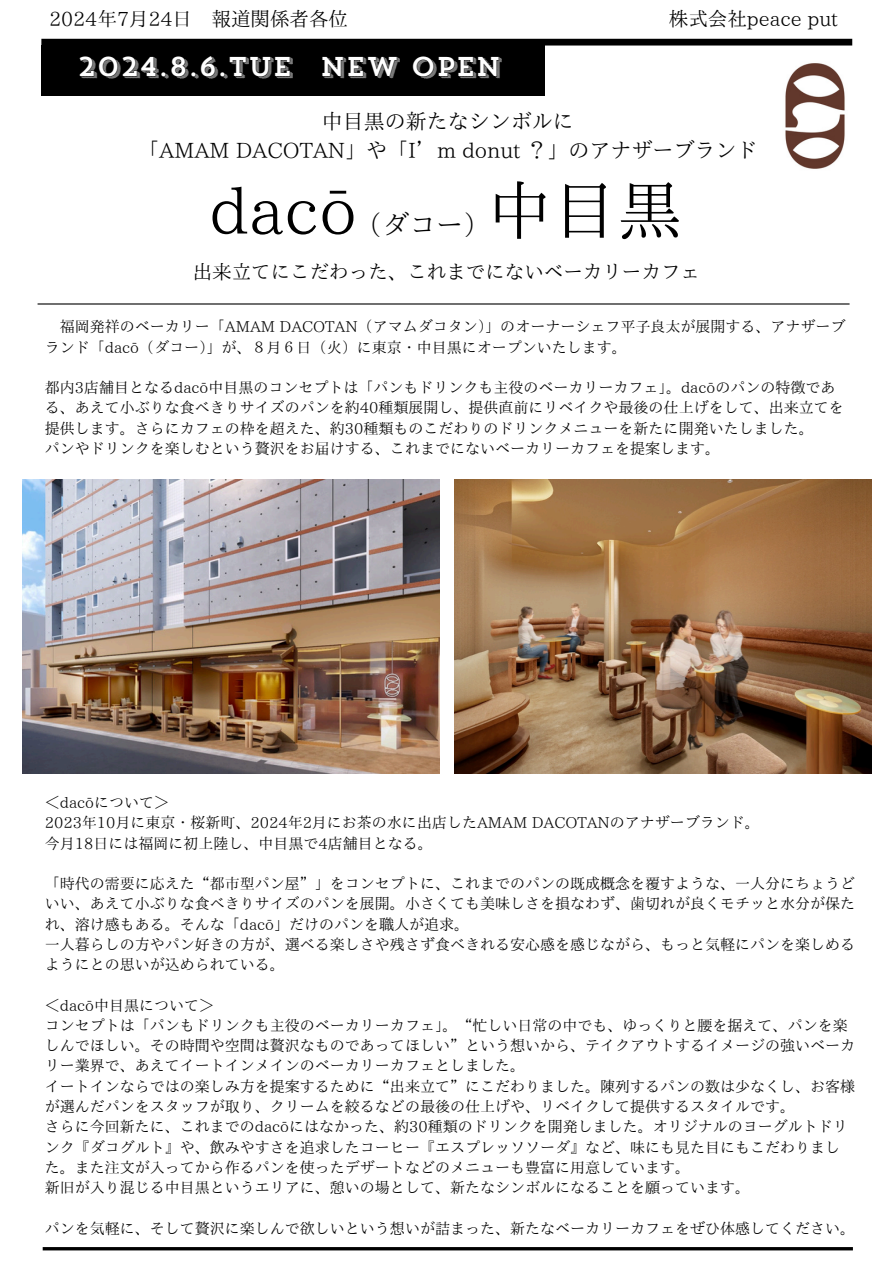
<style>
.page{position:relative;width:894px;height:1264px;background:#fff}
.page>*{position:absolute;margin:0;border:0;box-sizing:border-box;transform-origin:0 0}
.t1{font:64.95px "IP Aex Mincho";color:#000}
.t2{font:27.15px "Trend Slab Four";color:#fff}
.t3{font:27px "IP Aex Mincho";color:#000}
.t4{font:21px/29.2px "IP Aex Mincho";color:#000;text-align:center}
.t5{font:19.5px "IP Aex Mincho";color:#000}
.t6{font:15px/20.2px "IP Aex Mincho";color:#000}
</style>
<div class="page">
<div style="left:41px;top:39px;width:811px;height:7px;background:#000"></div>
<svg style="left:43px;top:1247px;width:809px;height:3px;background:#050505"></svg>
<hr style="left:38px;top:303px;width:811px;height:1px;background:#000">
<div style="left:41px;top:46px;width:504px;height:50px;background:#000"></div>
<img style="left:785px;top:63px;width:60px;height:106px">
<img style="left:23px;top:479px;width:416px;height:294px">
<img style="left:454px;top:479px;width:417px;height:294px">
<p class="t5" style="left:49px;top:9px;width:137px">2024年7月 24日</p>
<p class="t5" style="left:211px;top:9px;width:138px">報道関係者各位</p>
<p class="t5" style="left:668px;top:9px;width:170px">株式会社peace put</p>
<p class="t2" style="left:77px;top:55px;width:425px">2024.8.6.TUE NEW OPEN</p>
<h4 class="t4" style="left:138px;top:106px;width:620px">中目黒の新たなシンボルに<br>「AMAM DACOTAN」や「I’ m donut ？」のアナザーブランド</h4>
<p class="t1" style="left:487px;top:177px;width:190px">中目黒</p>
<p class="t5" style="left:193px;top:261px;width:508px">出来立てにこだわった、これまでにないベーカリーカフェ</p>
<p class="t1" style="left:209px;top:177px;width:150px">dacō</p>
<p class="t3" style="left:355px;top:211px;width:136px">（ダコー）</p>
<h1 class="t6" style="left:45px;top:316px;width:801px;text-indent:15px">福岡発祥のベーカリー「AMAM DACOTAN（アマムダコタン）」のオーナーシェフ平子良太が展開する、アナザーブランド「dacō（ダコー）」が、８月６日（火）に東京・中目黒にオープンいたします。</h1>
<h3 class="t6" style="left:45px;top:377px;width:800px">都内3店舗目となるdacō中目黒のコンセプトは「パンもドリンクも主役のベーカリーカフェ」。dacōのパンの特徴である、あえて小ぶりな食べきりサイズのパンを約40種類展開し、提供直前にリベイクや最後の仕上げをして、出来立てを提供します。さらにカフェの枠を超えた、約30種類ものこだわりのドリンクメニューを新たに開発いたしました。</h3>
<h4 class="t6" style="left:45px;top:438px;width:676px">パンやドリンクを楽しむという贅沢をお届けする、これまでにないベーカリーカフェを提案します。</h4>
<p class="t6" style="left:45px;top:792px;width:126px">＜dacōについて＞</p>
<p class="t6" style="left:45px;top:812px;width:716px">2023年10月に東京・桜新町、2024年2月にお茶の水に出店したAMAM DACOTANのアナザーブランド。</p>
<p class="t6" style="left:45px;top:832px;width:389px">今月 18日には福岡に初上陸し、中目黒で4店舗目となる。</p>
<p class="t6" style="left:45px;top:873px;width:811px;text-align:justify">「時代の需要に応えた“都市型パン屋”」をコンセプトに、これまでのパンの既成概念を覆すような、一人分にちょうどいい、あえて小ぶりな食べきりサイズのパンを展開。小さくても美味しさを損なわず、歯切れが良くモチッと水分が保たれ、溶け感もある。そんな「dacō」だけのパンを職人が追求。</p>
<p class="t6" style="left:45px;top:934px;width:811px">一人暮らしの方やパン好きの方が、選べる楽しさや残さず食べきれる安心感を感じながら、もっと気軽にパンを楽しめるようにとの思いが込められている。</p>
<p class="t6" style="left:45px;top:994px;width:171px">＜dacō中目黒について＞</p>
<p class="t6" style="left:45px;top:1015px;width:811px">コンセプトは「パンもドリンクも主役のベーカリーカフェ」。“忙しい日常の中でも、ゆっくりと腰を据えて、パンを楽しんでほしい。その時間や空間は贅沢なものであってほしい”という想いから、テイクアウトするイメージの強いベーカリー業界で、あえてイートインメインのベーカリーカフェとしました。</p>
<p class="t6" style="left:45px;top:1075px;width:811px">イートインならではの楽しみ方を提案するために“出来立て”にこだわりました。陳列するパンの数は少なくし、お客様が選んだパンをスタッフが取り、クリームを絞るなどの最後の仕上げや、リベイクして提供するスタイルです。</p>
<p class="t6" style="left:45px;top:1116px;width:804px">さらに今回新たに、これまでのdacōにはなかった、約30種類のドリンクを開発しました。オリジナルのヨーグルトドリンク『ダコグルト』や、飲みやすさを追求したコーヒー『エスプレッソソーダ』など、味にも見た目にもこだわりました。また注文が入ってから作るパンを使ったデザートなどのメニューも豊富に用意しています。</p>
<p class="t6" style="left:45px;top:1177px;width:706px">新旧が入り混じる中目黒というエリアに、憩いの場として、新たなシンボルになることを願っています。</p>
<p class="t6" style="left:45px;top:1217px;width:811px">パンを気軽に、そして贅沢に楽しんで欲しいという想いが詰まった、新たなベーカリーカフェをぜひ体感してください。</p>
</div>
